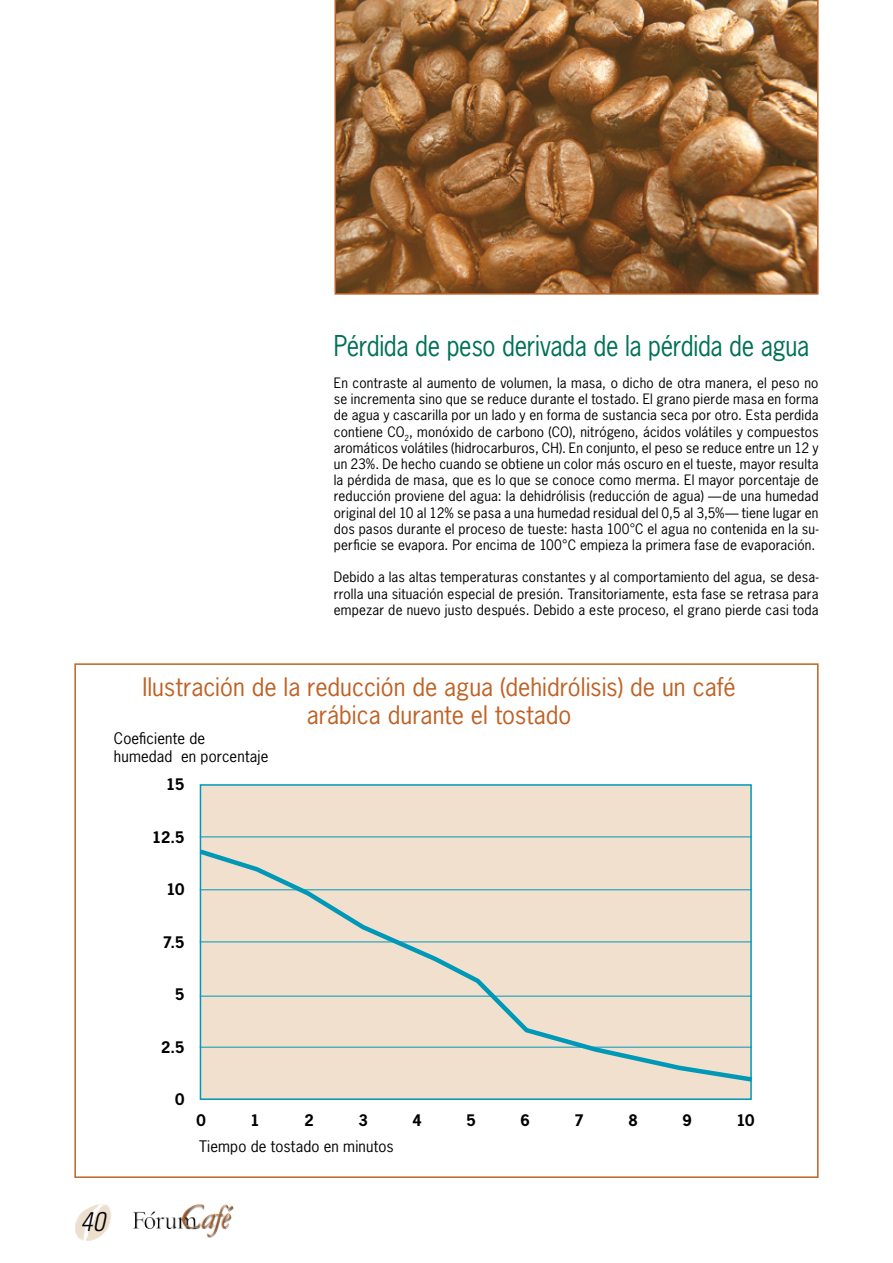
<style>
.page{position:relative;width:893px;height:1263px;background:#fff}
.page>*{position:absolute;margin:0;border:0;box-sizing:border-box;transform-origin:0 0}
.Seccion1{font:27px "News Gothic";letter-spacing:-.015em;color:#007156;scale:.9 1}
.t1{font:italic 300 condensed 27px "Univers";color:#000}
.t2{font:24px/28.8px "News Gothic";color:#bf6225;text-align:center}
.t3{font:15px "News Gothic";letter-spacing:.01em;color:#000}
.t4{font:700 15px "News Gothic";letter-spacing:-.04em;color:#000}
.t5{font:13.5px/16.2px "News Gothic";letter-spacing:.015em;color:#000;text-align:justify}
</style>
<div class="page">
<img style="left:132px;top:1204px;width:102px;height:34px">
<img style="left:75px;top:1204px;width:36px;height:37px">
<div style="left:200px;top:785px;width:551px;height:314px;background:#f2e0cf"></div>
<div style="left:200px;top:784px;width:552px;height:316px;border:2px solid #0098b7"></div>
<hr style="left:200px;top:836px;width:552px;height:1px;background:#0098b7">
<svg style="left:199px;top:846px;width:554px;height:239px"></svg>
<img style="left:335px;top:0;width:484px;height:295px">
<p class="Seccion1" style="left:334px;top:328px;width:530px">Pérdida de peso derivada de la pérdida de agua</p>
<p class="t5" style="left:334px;top:375px;width:486px">En contraste al aumento de volumen, la masa, o dicho de otra manera, el peso no se incrementa sino que se reduce durante el tostado. El grano pierde masa en forma de agua y cascarilla por un lado y en forma de sustancia seca por otro. Esta perdida contiene CO<sub>2</sub>, monóxido de carbono (CO), nitrógeno, ácidos volátiles y compuestos aromáticos volátiles (hidrocarburos, CH). En conjunto, el peso se reduce entre un 12 y un 23%. De hecho cuando se obtiene un color más oscuro en el tueste, mayor resulta la pérdida de masa, que es lo que se conoce como merma. El mayor porcentaje de reducción proviene del agua: la dehidrólisis (reducción de agua) —de una humedad original del 10 al 12% se pasa a una humedad residual del 0,5 al 3,5%— tiene lugar en dos pasos durante el proceso de tueste: hasta 100°C el agua no contenida en la su&shy;perficie se evapora. Por encima de 100°C empieza la primera fase de evaporación.</p>
<p class="t5" style="left:334px;top:569px;width:486px">Debido a las altas temperaturas constantes y al comportamiento del agua, se desa&shy;rrolla una situación especial de presión. Transitoriamente, esta fase se retrasa para empezar de nuevo justo después. Debido a este proceso, el grano pierde casi toda</p>
<p class="t2" style="left:142px;top:672px;width:595px">Ilustración de la reducción de agua (dehidrólisis) de un café arábica durante el tostado</p>
<p class="t3" style="left:114px;top:729px;width:93px">Coeficiente de</p>
<p class="t3" style="left:114px;top:747px;width:156px">humedad en porcentaje</p>
<p class="t4" style="left:166px;top:775px;width:20px">15</p>
<p class="t4" style="left:152px;top:827px;width:34px">12.5</p>
<p class="t4" style="left:166px;top:880px;width:19px">10</p>
<p class="t4" style="left:163px;top:932px;width:23px">7.5</p>
<p class="t4" style="left:175px;top:985px;width:11px">5</p>
<p class="t4" style="left:161px;top:1037px;width:25px">2.5</p>
<h1 class="t1" style="left:81px;top:1205px;width:26px">40</h1>
<p class="t4" style="left:175px;top:1090px;width:11px">0</p>
<p class="t4" style="left:197px;top:1110px;width:11px">0</p>
<p class="t4" style="left:251px;top:1110px;width:11px">1</p>
<p class="t4" style="left:305px;top:1110px;width:11px">2</p>
<p class="t4" style="left:359px;top:1110px;width:11px">3</p>
<p class="t4" style="left:413px;top:1110px;width:11px">4</p>
<p class="t4" style="left:467px;top:1110px;width:11px">5</p>
<p class="t4" style="left:521px;top:1110px;width:11px">6</p>
<p class="t4" style="left:575px;top:1110px;width:11px">7</p>
<p class="t4" style="left:629px;top:1110px;width:11px">8</p>
<p class="t4" style="left:683px;top:1110px;width:11px">9</p>
<p class="t4" style="left:737px;top:1110px;width:20px">10</p>
<p class="t3" style="left:199px;top:1137px;width:196px">Tiempo de tostado en minutos</p>
</div>
